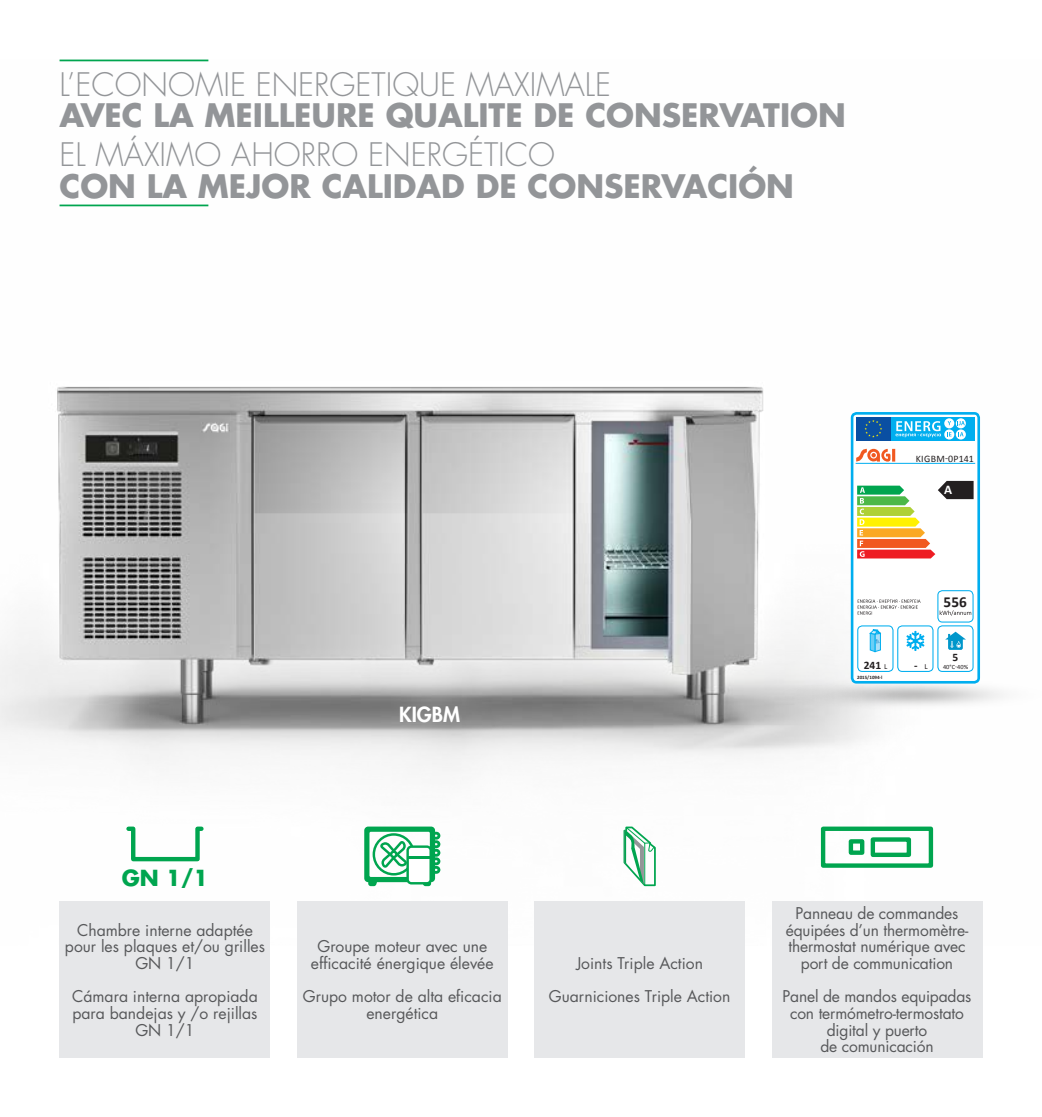
<style>
.page{position:relative;width:1042px;height:1117px;background:#fff}
.page>*{position:absolute;margin:0;border:0;box-sizing:border-box;transform-origin:0 0}
.t1{font:700 31.5px/31.5px "Futura Std";color:#939598}
.t2{font:700 21.53px "Futura Std";color:#00a54f}
.t3{font:800 20.3px "Futura Std";color:#fff}
.t4{font:15.75px/16.6px "Futura Std";color:#57585a;text-align:center}
.t5{font:700 15.22px "Calibri";color:#231f20}
.t6{font:700 13.3px "Calibri";color:#fff}
.t7{font:700 11.38px "Calibri";color:#231f20}
.t8{font:9.97px "Calibri";letter-spacing:.03em;color:#231f20}
.t9{font:7.7px "Calibri";color:#231f20}
.t10{font:6.3px "Calibri";color:#231f20}
.t11{font:700 5.08px "Calibri";color:#231f20}
.s1{font-weight:300}
.s2{font-weight:400;font-size:7.7px}
.s3{font-weight:700;font-size:11.38px}
</style>
<div class="page">
<img style="left:0;top:60px;width:983px;height:885px">
<svg style="left:124px;top:824px;width:82px;height:39px"></svg>
<div style="left:60px;top:900px;width:210px;height:157px;background:#e6e7e9"></div>
<div style="left:771px;top:900px;width:211px;height:157px;background:#e6e7e9"></div>
<div style="left:297px;top:900px;width:211px;height:157px;background:#e6e7e9"></div>
<div style="left:534px;top:900px;width:211px;height:157px;background:#e6e7e9"></div>
<svg style="left:364px;top:826px;width:76px;height:59px"></svg>
<hr style="left:407px;top:855px;width:24px;height:3px;background:#00a54f">
<hr style="left:60px;top:60px;width:148px;height:1px;background:#00a54f">
<hr style="left:60px;top:204px;width:148px;height:2px;background:#00a54f">
<img style="left:741px;top:653px;width:262px;height:82px">
<div style="left:852px;top:413px;width:126px;height:269px;background:#fff;border-radius:5px"></div>
<div style="left:851px;top:412px;width:129px;height:271px;border:3px solid #00aeef;border-radius:5px"></div>
<svg style="left:856px;top:448px;width:39px;height:14px"></svg>
<div style="left:856px;top:417px;width:34px;height:23px;background:#0a4fa2"></div>
<div style="left:892px;top:417px;width:83px;height:23px;background:#00aeef"></div>
<svg style="left:864px;top:420px;width:18px;height:17px"></svg>
<svg style="left:895px;top:421px;width:46px;height:16px"></svg>
<svg style="left:944px;top:418px;width:10px;height:10px"></svg>
<svg style="left:956px;top:418px;width:10px;height:10px"></svg>
<svg style="left:944px;top:429px;width:10px;height:10px"></svg>
<svg style="left:947px;top:432px;width:4px;height:4px"></svg>
<svg style="left:956px;top:429px;width:10px;height:10px"></svg>
<svg style="left:957px;top:421px;width:8px;height:4px"></svg>
<svg style="left:958px;top:432px;width:5px;height:4px"></svg>
<hr style="left:855px;top:463px;width:120px;height:1px;background:#00aeef">
<svg style="left:857px;top:590px;width:117px;height:82px"></svg>
<svg style="left:857px;top:481px;width:116px;height:77px"></svg>
<svg style="left:622px;top:825px;width:35px;height:61px"></svg>
<div style="left:821px;top:826px;width:112px;height:41px;border:4px solid #00a54f"></div>
<div style="left:870px;top:837px;width:41px;height:19px;border:4px solid #00a54f"></div>
<div style="left:848px;top:839px;width:16px;height:15px;border:4px solid #00a54f"></div>
<p class="t1" style="left:60px;top:67px;width:788px"><span class="s1">L’ECONOMIE ENERGETIQUE MAXIMALE<br></span>AVEC LA MEILLEURE QUALITE DE CONSERVATION</p>
<p class="t1" style="left:60px;top:138px;width:736px"><span class="s1">EL MÁXIMO AHORRO ENERGÉTICO<br></span>CON LA MEJOR CALIDAD DE CONSERVACIÓN</p>
<p class="t2" style="left:122px;top:863px;width:88px">GN 1/1</p>
<p class="t3" style="left:399px;top:701px;width:62px">KIGBM</p>
<p class="t8" style="left:915px;top:452px;width:60px">KIGBM-0P141</p>
<p class="t6" style="left:944px;top:481px;width:10px">A</p>
<p class="t5" style="left:943px;top:592px;width:25px">556</p>
<p class="t7" style="left:952px;top:649px;width:7px">5</p>
<p class="t7" style="left:864px;top:658px;width:25px">241 <span class="s2">L</span></p>
<p class="t9" style="left:924px;top:661px;width:5px">L</p>
<p class="t11" style="left:857px;top:673px;width:27px">2015/1094-l</p>
<p class="t10" style="left:914px;top:663px;width:56px"><span class="s3">-</span> 40°C-40%</p>
<p class="t4" style="left:65px;top:921px;width:202px">Chambre interne adaptée pour les plaques et/ou grilles<br>GN 1/1</p>
<p class="t4" style="left:72px;top:988px;width:187px">Cámara interna apropiada para bandejas y /o rejillas<br>GN 1/1</p>
<p class="t4" style="left:311px;top:938px;width:184px">Groupe moteur avec une efficacité énergique élevée</p>
<p class="t4" style="left:303px;top:988px;width:200px">Grupo motor de alta eficacia energética</p>
<p class="t4" style="left:576px;top:954px;width:128px">Joints Triple Action</p>
<p class="t4" style="left:549px;top:988px;width:183px">Guarniciones Triple Action</p>
<p class="t4" style="left:795px;top:905px;width:164px">Panneau de commandes</p>
<p class="t4" style="left:786px;top:921px;width:184px">équipées d’un thermomètre&shy;thermostat numérique avec port de communication</p>
<p class="t4" style="left:782px;top:988px;width:191px">Panel de mandos equipadas con termómetro-termostato digital y puerto</p>
<p class="t4" style="left:820px;top:1038px;width:115px">de comunicación</p>
</div>
